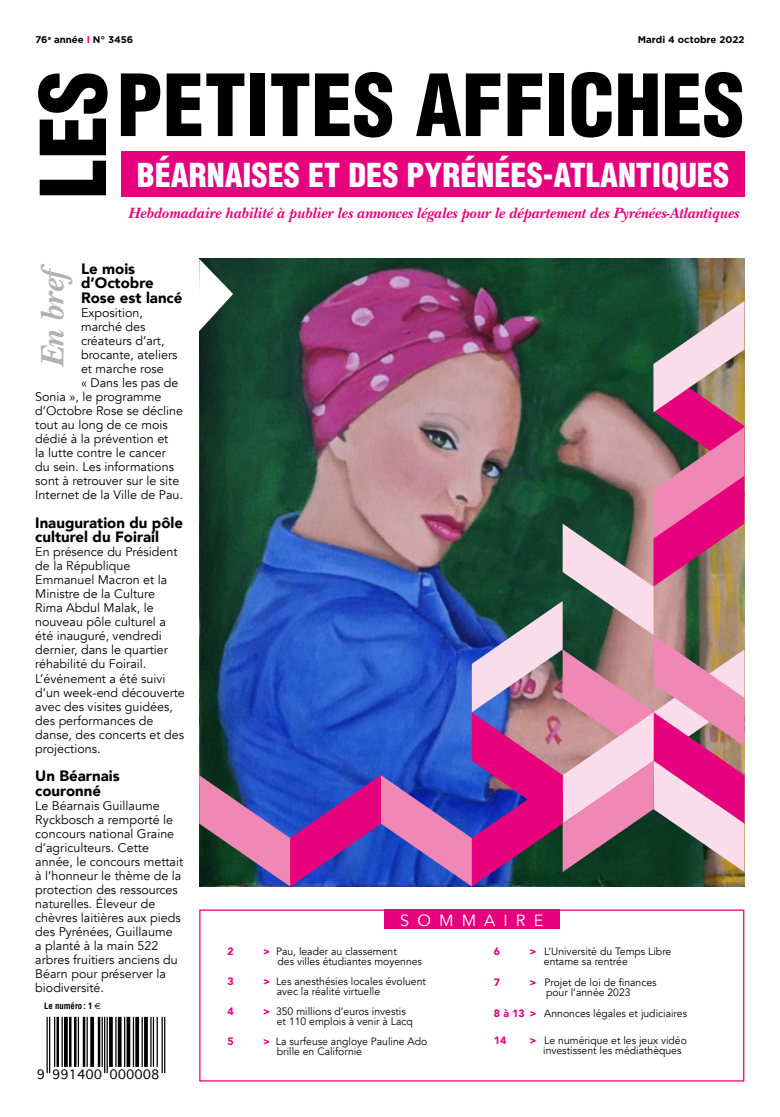
<style>
.page{position:relative;width:780px;height:1117px;background:#fff}
.page>*{position:absolute;margin:0;border:0;box-sizing:border-box;transform-origin:0 0}
.t1{font:900 condensed 88.38px "Helvetica";color:#000}
.t2{font:900 condensed 83.38px "Helvetica";color:#000}
.t3{font:italic 700 33.75px "New Baskerville";color:#b3b2b2}
.t4{font:900 condensed 32.25px "Helvetica";color:#fff}
.t5{font:16.25px "Avenir";letter-spacing:.5em;color:#fff}
.t6{font:italic 700 15.5px "New Baskerville";color:#e6007d}
.t7{font:900 15px/14.4px "Avenir";color:#000}
.t8{font:12.5px/14px "Avenir";color:#000}
.t9{font:12.5px "Geneva";color:#000}
.t10{font:10.62px/10px "Avenir";color:#000}
.t11{font:900 10.62px "Avenir";color:#e6007d}
.t12{font:700 9.75px "Gotham";color:#000}
.t13{font:700 condensed 8.75px "Helvetica";color:#000}
.s1{color:#e6007d}
.s2{font-family:"Euro Sans";font-weight:400;font-stretch:normal}
.s3{font-weight:900;color:#e6007d}
</style>
<div class="page">
<div style="left:199px;top:909px;width:545px;height:172px;border:1px solid #e6007d"></div>
<div style="left:384px;top:909px;width:175px;height:19px;background:#e6007d"></div>
<div style="left:121px;top:151px;width:623px;height:46px;background:#e6007d"></div>
<hr style="left:164px;top:1016px;width:1px;height:56px;background:#000">
<hr style="left:161px;top:1016px;width:2px;height:56px;background:#000">
<hr style="left:156px;top:1016px;width:2px;height:50px;background:#000">
<hr style="left:153px;top:1016px;width:1px;height:50px;background:#000">
<hr style="left:150px;top:1016px;width:1px;height:50px;background:#000">
<hr style="left:146px;top:1016px;width:2px;height:50px;background:#000">
<hr style="left:145px;top:1016px;width:1px;height:50px;background:#000">
<hr style="left:144px;top:1016px;width:1px;height:50px;background:#000">
<hr style="left:141px;top:1016px;width:2px;height:50px;background:#000">
<hr style="left:138px;top:1016px;width:1px;height:50px;background:#000">
<hr style="left:136px;top:1016px;width:2px;height:50px;background:#000">
<hr style="left:135px;top:1016px;width:1px;height:50px;background:#000">
<hr style="left:133px;top:1016px;width:1px;height:50px;background:#000">
<hr style="left:129px;top:1016px;width:1px;height:50px;background:#000">
<hr style="left:128px;top:1016px;width:1px;height:50px;background:#000">
<hr style="left:126px;top:1016px;width:2px;height:50px;background:#000">
<hr style="left:124px;top:1016px;width:1px;height:50px;background:#000">
<hr style="left:120px;top:1016px;width:1px;height:50px;background:#000">
<hr style="left:119px;top:1016px;width:1px;height:50px;background:#000">
<hr style="left:118px;top:1016px;width:1px;height:50px;background:#000">
<hr style="left:115px;top:1016px;width:1px;height:50px;background:#000">
<hr style="left:111px;top:1016px;width:2px;height:50px;background:#000">
<hr style="left:110px;top:1016px;width:1px;height:50px;background:#000">
<hr style="left:109px;top:1016px;width:1px;height:50px;background:#000">
<hr style="left:106px;top:1016px;width:2px;height:56px;background:#000">
<hr style="left:104px;top:1016px;width:1px;height:56px;background:#000">
<hr style="left:101px;top:1016px;width:2px;height:50px;background:#000">
<hr style="left:99px;top:1016px;width:1px;height:50px;background:#000">
<hr style="left:98px;top:1016px;width:1px;height:50px;background:#000">
<hr style="left:93px;top:1016px;width:1px;height:50px;background:#000">
<hr style="left:91px;top:1016px;width:2px;height:50px;background:#000">
<hr style="left:90px;top:1016px;width:1px;height:50px;background:#000">
<hr style="left:86px;top:1016px;width:2px;height:50px;background:#000">
<hr style="left:84px;top:1016px;width:1px;height:50px;background:#000">
<hr style="left:83px;top:1016px;width:1px;height:50px;background:#000">
<hr style="left:78px;top:1016px;width:1px;height:50px;background:#000">
<hr style="left:75px;top:1016px;width:1px;height:50px;background:#000">
<hr style="left:74px;top:1016px;width:1px;height:50px;background:#000">
<hr style="left:70px;top:1016px;width:1px;height:50px;background:#000">
<hr style="left:69px;top:1016px;width:1px;height:50px;background:#000">
<hr style="left:66px;top:1016px;width:2px;height:50px;background:#000">
<hr style="left:65px;top:1016px;width:1px;height:50px;background:#000">
<hr style="left:64px;top:1016px;width:1px;height:50px;background:#000">
<hr style="left:61px;top:1016px;width:2px;height:50px;background:#000">
<hr style="left:58px;top:1016px;width:1px;height:50px;background:#000">
<hr style="left:56px;top:1016px;width:2px;height:50px;background:#000">
<hr style="left:54px;top:1016px;width:1px;height:50px;background:#000">
<hr style="left:49px;top:1016px;width:1px;height:56px;background:#000">
<hr style="left:46px;top:1016px;width:2px;height:56px;background:#000">
<img style="left:199px;top:259px;width:545px;height:627px">
<p class="t12" style="left:35px;top:33px;width:99px">76<sup>e</sup> année <span class="s1">I</span> N° 3456</p>
<p class="t12" style="left:637px;top:33px;width:108px">Mardi 4 octobre 2022</p>
<h1 class="t1" style="left:18px;top:198px;width:129px;rotate:-90deg">LES</h1>
<h2 class="t2" style="left:116px;top:53px;width:629px">PETITES AFFICHES</h2>
<h3 class="t4" style="left:137px;top:155px;width:593px">BÉARNAISES ET DES PYRÉNÉES-ATLANTIQUES</h3>
<p class="t6" style="left:128px;top:204px;width:612px">Hebdomadaire habilité à publier les annonces légales pour le département des Pyrénées-Atlantiques</p>
<p class="t7" style="left:81px;top:261px;width:103px">Le mois d’Octobre<br>Rose est lancé</p>
<p class="t8" style="left:81px;top:305px;width:63px">Exposition,</p>
<p class="t8" style="left:81px;top:319px;width:66px">marché des</p>
<p class="t8" style="left:81px;top:333px;width:85px">créateurs d’art,</p>
<p class="t8" style="left:81px;top:347px;width:98px">brocante, ateliers</p>
<p class="t8" style="left:81px;top:361px;width:84px">et marche rose</p>
<p class="t8" style="left:81px;top:375px;width:99px">« Dans les pas de</p>
<p class="t8" style="left:35px;top:389px;width:128px">Sonia », le programme</p>
<p class="t8" style="left:35px;top:403px;width:149px">d’Octobre Rose se décline</p>
<p class="t8" style="left:35px;top:417px;width:134px">tout au long de ce mois</p>
<p class="t8" style="left:35px;top:431px;width:135px">dédié à la prévention et</p>
<p class="t8" style="left:35px;top:445px;width:132px">la lutte contre le cancer</p>
<p class="t8" style="left:35px;top:459px;width:140px">du sein. Les informations</p>
<p class="t8" style="left:35px;top:473px;width:145px">sont à retrouver sur le site</p>
<p class="t8" style="left:35px;top:488px;width:149px">Internet de la Ville de Pau.</p>
<p class="t7" style="left:35px;top:515px;width:149px">Inauguration du pôle culturel du Foirail</p>
<p class="t8" style="left:35px;top:545px;width:151px">En présence du Président de la République<br>Emmanuel Macron et la<br>Ministre de la Culture<br>Rima Abdul Malak, le nouveau pôle culturel a été inauguré, vendredi dernier, dans le quartier réhabilité du Foirail.<br>L’événement a été suivi d’un week-end découverte avec des visites guidées, des performances de danse, des concerts et des projections.</p>
<p class="t7" style="left:35px;top:768px;width:86px">Un Béarnais couronné</p>
<p class="t8" style="left:35px;top:798px;width:149px">Le Béarnais Guillaume<br>Ryckbosch a remporté le concours national Graine d’agriculteurs. Cette année, le concours mettait à l’honneur le thème de la protection des ressources naturelles. Éleveur de chèvres laitières aux pieds des Pyrénées, Guillaume<br>a planté à la main 522 arbres fruitiers anciens du<br>Béarn pour préserver la biodiversité.</p>
<h3 class="t3" style="left:33px;top:368px;width:98px;rotate:-90deg">En bref</h3>
<p class="t13" style="left:44px;top:999px;width:58px">Le numéro : 1 <span class="s2">e</span></p>
<p class="t9" style="left:37px;top:1066px;width:124px">9 991400 000008</p>
<h3 class="t5" style="left:400px;top:910px;width:145px">SOMMAIRE</h3>
<p class="t11" style="left:227px;top:941px;width:8px">2</p>
<p class="t10" style="left:277px;top:946px;width:146px;text-indent:-14px"><span class="s3">&gt;</span> Pau, leader au classement<br>des villes étudiantes moyennes</p>
<p class="t11" style="left:227px;top:971px;width:8px">3</p>
<p class="t10" style="left:277px;top:976px;width:151px;text-indent:-14px"><span class="s3">&gt;</span> Les anesthésies locales évoluent avec la réalité virtuelle</p>
<p class="t11" style="left:227px;top:1001px;width:8px">4</p>
<p class="t10" style="left:277px;top:1006px;width:137px;text-indent:-14px"><span class="s3">&gt;</span> 350 millions d’euros investis et 110 emplois à venir à Lacq</p>
<p class="t11" style="left:227px;top:1031px;width:8px">5</p>
<p class="t10" style="left:277px;top:1036px;width:152px;text-indent:-14px"><span class="s3">&gt;</span> La surfeuse angloye Pauline Ado brille en Californie</p>
<p class="t11" style="left:494px;top:941px;width:8px">6</p>
<p class="t10" style="left:544px;top:946px;width:129px;text-indent:-14px"><span class="s3">&gt;</span> L’Université du Temps Libre entame sa rentrée</p>
<p class="t11" style="left:494px;top:972px;width:8px">7</p>
<p class="t10" style="left:546px;top:977px;width:112px;text-indent:-17px"><span class="s3">&gt;</span> Projet de loi de finances pour l’année 2023</p>
<p class="t10" style="left:494px;top:1008px;width:195px"><span class="s3">8 à 13 &gt;</span> Annonces légales et judiciaires</p>
<p class="t11" style="left:494px;top:1031px;width:14px">14</p>
<p class="t10" style="left:543px;top:1035px;width:145px;text-indent:-14px"><span class="s3">&gt;</span> Le numérique et les jeux vidéo investissent les médiathèques</p>
</div>
